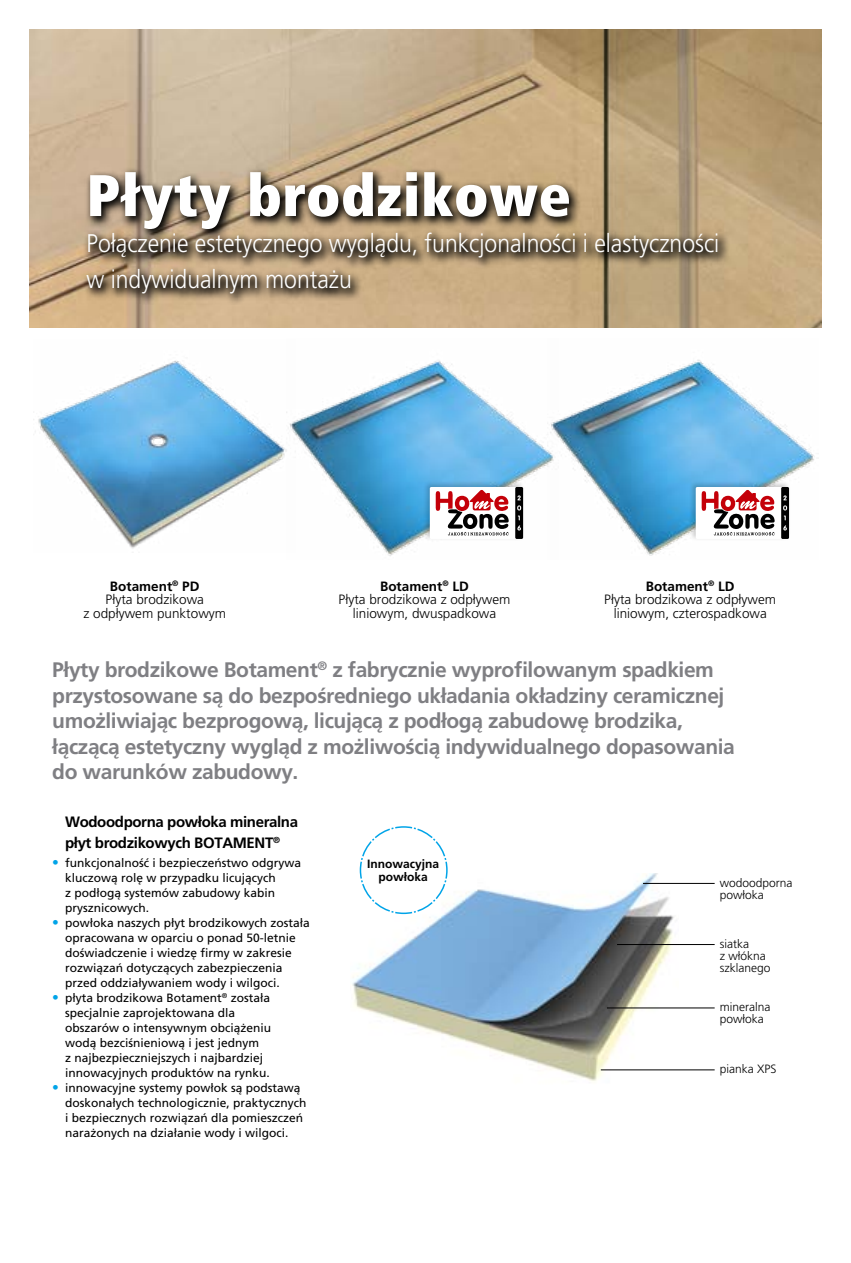
<style>
.page{position:relative;width:851px;height:1263px;background:#fff}
.page>*{position:absolute;margin:0;border:0;box-sizing:border-box;transform-origin:0 0}
.t1{font:58.5px "Frutiger 87 Cond Extra Blk";letter-spacing:.01em;color:#fff}
.t2{font:300 25.5px/36px "Frutiger LT Pro";color:#fff;scale:.9 1}
.t3{font:700 21px/25.5px "Frutiger LT Pro";letter-spacing:-.02em;color:#7f7f83}
.t4{font:700 15px/21px "Frutiger LT Pro";letter-spacing:-.025em;color:#000}
.t5{font:300 13.5px/13.5px "Frutiger LT Pro";color:#000;text-align:center}
.t6{font:12px/15px "Frutiger LT Pro";color:#000}
.t7{font:300 12px/12px "Frutiger LT Pro";color:#000}
.t8{font:700 12px/13.5px "Frutiger LT Pro";color:#000;text-align:center}
.t9{font:700 8.7px "Frutiger LT Pro";color:#000}
.s1{font-family:"Frutiger Pl";font-weight:900}
.s2{font-weight:700}
.s3{font-weight:700;font-size:13.5px;color:#00a4e8}
</style>
<div class="page">
<img style="left:30px;top:30px;width:791px;height:297px">
<img style="left:558px;top:360px;width:257px;height:196px">
<img style="left:352px;top:873px;width:326px;height:208px">
<hr style="left:643px;top:883px;width:71px;height:1px;background:#000">
<hr style="left:617px;top:944px;width:97px;height:1px;background:#000">
<hr style="left:607px;top:1007px;width:107px;height:1px;background:#000">
<hr style="left:600px;top:1069px;width:114px;height:1px;background:#000">
<svg style="left:359px;top:826px;width:89px;height:89px"></svg>
<img style="left:295px;top:360px;width:263px;height:196px">
<img style="left:35px;top:360px;width:260px;height:189px">
<svg style="left:81px;top:166px;width:648px;height:139px;background:#948063"></svg>
<div style="left:422px;top:479px;width:102px;height:61px;background:#000;opacity:.2"></div>
<div style="left:430px;top:487px;width:93px;height:52px;background:#fff;border-radius:2px"></div>
<div style="left:515px;top:487px;width:8px;height:52px;background:#000;border-radius:2px"></div>
<svg style="left:517px;top:495px;width:4px;height:35px"></svg>
<svg style="left:435px;top:490px;width:73px;height:46px"></svg>
<div style="left:688px;top:479px;width:102px;height:61px;background:#000;opacity:.2"></div>
<div style="left:695px;top:487px;width:93px;height:52px;background:#fff;border-radius:2px"></div>
<div style="left:781px;top:487px;width:7px;height:52px;background:#000;border-radius:2px"></div>
<svg style="left:783px;top:495px;width:4px;height:35px"></svg>
<svg style="left:701px;top:490px;width:73px;height:46px"></svg>
<h1 class="t1" style="left:86px;top:160px;width:486px">P<span class="s1">ł</span>yty brodzikowe</h1>
<h2 class="t2" style="left:86px;top:225px;width:704px">Połączenie estetycznego wyglądu, funkcjonalności i elastyczności w indywidualnym montażu</h2>
<p class="t5" style="left:83px;top:579px;width:144px"><span class="s2">Botament</span><sup>®</sup> <span class="s2">PD<br></span>Płyta brodzikowa<br>z odpływem punktowym</p>
<p class="t5" style="left:338px;top:579px;width:173px"><span class="s2">Botament</span><sup>®</sup> <span class="s2">LD<br></span>Płyta brodzikowa z odpływem liniowym, dwuspadkowa</p>
<p class="t5" style="left:604px;top:579px;width:173px"><span class="s2">Botament</span><sup>®</sup> <span class="s2">LD<br></span>Płyta brodzikowa z odpływem liniowym, czterospadkowa</p>
<p class="t3" style="left:52px;top:657px;width:684px">Płyty brodzikowe Botament<sup>®</sup> z fabrycznie wyprofilowanym spadkiem przystosowane są do bezpośredniego układania okładziny ceramicznej umożliwiając bezprogową, licującą z podłogą zabudowę brodzika, łączącą estetyczny wygląd z możliwością indywidualnego dopasowania do warunków zabudowy.</p>
<p class="t4" style="left:65px;top:811px;width:234px">Wodoodporna powłoka mineralna płyt brodzikowych botament</p>
<p class="t9" style="left:273px;top:835px;width:8px">®</p>
<p class="t6" style="left:65px;top:856px;width:238px;text-indent:-13px"><span class="s3">•</span> funkcjonalność i bezpieczeństwo odgrywa kluczową rolę w przypadku licujących<br>z podłogą systemów zabudowy kabin prysznicowych.</p>
<p class="t6" style="left:65px;top:916px;width:246px;text-indent:-13px"><span class="s3">•</span> powłoka naszych płyt brodzikowych została opracowana w oparciu o ponad 50-letnie doświadczenie i wiedzę firmy w zakresie rozwiązań dotyczących zabezpieczenia przed oddziaływaniem wody i wilgoci.</p>
<p class="t6" style="left:65px;top:991px;width:208px;text-indent:-13px"><span class="s3">•</span> płyta brodzikowa Botament<sup>®</sup> została specjalnie zaprojektowana dla obszarów o intensywnym obciążeniu wodą bezciśnieniową i jest jednym<br>z najbezpieczniejszych i najbardziej innowacyjnych produktów na rynku.</p>
<p class="t6" style="left:65px;top:1081px;width:243px;text-indent:-13px"><span class="s3">•</span> innowacyjne systemy powłok są podstawą doskonałych technologicznie, praktycznych i bezpiecznych rozwiązań dla pomieszczeń narażonych na działanie wody i wilgoci.</p>
<p class="t8" style="left:367px;top:857px;width:74px">Innowacyjna powłoka</p>
<p class="t7" style="left:719px;top:877px;width:74px">wodoodporna powłoka</p>
<p class="t7" style="left:719px;top:937px;width:52px">siatka<br>z włókna szklanego</p>
<p class="t7" style="left:719px;top:1001px;width:52px">mineralna powłoka</p>
<p class="t7" style="left:719px;top:1063px;width:57px">pianka XPS</p>
</div>
